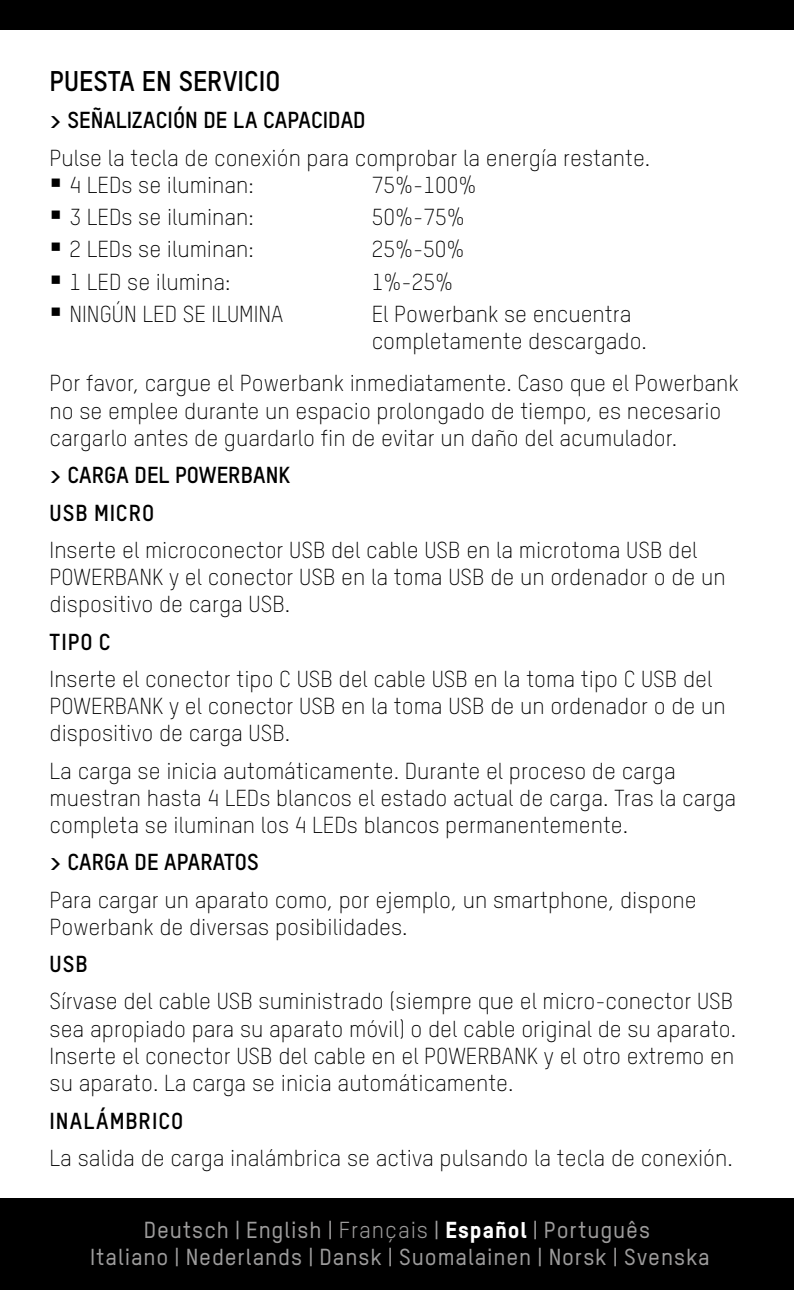
<style>
.page{position:relative;width:794px;height:1290px;background:#fff}
.page>*{position:absolute;margin:0;border:0;box-sizing:border-box;transform-origin:0 0}
.t1{font:700 28px "TSTARPRO";color:#000}
.t2{font:300 22.75px/27.3px "TSTARPRO";color:#000}
.t3{font:500 22.75px/27.3px "TSTARPRO";letter-spacing:.04em;color:#9d9c9c;text-align:center}
.t4{font:700 22.75px/37.1px "TSTARPRO";color:#000}
.t5{font:700 22.75px "TSTARPRO";letter-spacing:.045em;color:#000}
.s1{font-weight:400}
.s2{font-weight:800;color:#fff}
</style>
<div class="page">
<div style="left:0;top:0;width:794px;height:30px;background:#000"></div>
<div style="left:0;top:1198px;width:794px;height:92px;background:#000"></div>
<p class="t1" style="left:50px;top:64px;width:232px">PUESTA EN SERVICIO</p>
<p class="t4" style="left:50px;top:101px;width:317px">&gt; SEÑALIZACIÓN DE LA CAPACIDAD</p>
<p class="t2" style="left:69px;top:144px;width:582px;text-indent:-20px">Pulse la tecla de conexión para comprobar la energía restante.<br>4 LEDs se iluminan:</p>
<p class="t2" style="left:372px;top:171px;width:106px">75%-100%</p>
<p class="t2" style="left:69px;top:204px;width:186px">3 LEDs se iluminan:</p>
<p class="t2" style="left:372px;top:204px;width:95px">50%-75%</p>
<p class="t2" style="left:69px;top:236px;width:186px">2 LEDs se iluminan:</p>
<p class="t2" style="left:372px;top:236px;width:94px">25%-50%</p>
<p class="t2" style="left:69px;top:268px;width:163px">1 LED se ilumina:</p>
<p class="t2" style="left:372px;top:268px;width:83px">1%-25%</p>
<p class="t2" style="left:69px;top:300px;width:215px">NINGÚN LED SE ILUMINA</p>
<p class="t2" style="left:372px;top:300px;width:277px">El Powerbank se encuentra completamente descargado.</p>
<p class="t2" style="left:50px;top:370px;width:690px">Por favor, cargue el Powerbank inmediatamente. Caso que el Powerbank no se emplee durante un espacio prolongado de tiempo, es necesario cargarlo antes de guardarlo fin de evitar un daño del acumulador.</p>
<p class="t4" style="left:50px;top:456px;width:242px">&gt; CARGA DEL POWERBANK<br>USB MICRO</p>
<p class="t2" style="left:50px;top:536px;width:677px">Inserte el microconector USB del cable USB en la microtoma USB del<br>POWERBANK y el conector USB en la toma USB de un ordenador o de un dispositivo de carga USB.</p>
<p class="t4" style="left:50px;top:623px;width:63px">TIPO C</p>
<p class="t2" style="left:50px;top:665px;width:677px">Inserte el conector tipo C USB del cable USB en la toma tipo C USB del<br>POWERBANK y el conector USB en la toma USB de un ordenador o de un dispositivo de carga USB.</p>
<p class="t2" style="left:50px;top:757px;width:688px">La carga se inicia automáticamente. Durante el proceso de carga muestran hasta 4 LEDs blancos el estado actual de carga. Tras la carga completa se iluminan los 4 LEDs blancos permanentemente.</p>
<p class="t4" style="left:50px;top:843px;width:211px">&gt; CARGA DE APARATOS</p>
<p class="t2" style="left:50px;top:886px;width:648px">Para cargar un aparato como, por ejemplo, un smartphone, dispone<br>Powerbank de diversas posibilidades.</p>
<p class="t4" style="left:50px;top:945px;width:40px">USB</p>
<p class="t2" style="left:50px;top:988px;width:688px">Sírvase del cable USB suministrado (siempre que el micro-conector USB sea apropiado para su aparato móvil) o del cable original de su aparato.<br>Inserte el conector USB del cable en el POWERBANK y el otro extremo en su aparato. La carga se inicia automáticamente.</p>
<p class="t5" style="left:50px;top:1106px;width:135px">INALÁMBRICO</p>
<p class="t2" style="left:50px;top:1144px;width:684px">La salida de carga inalámbrica se activa pulsando la tecla de conexión.</p>
<p class="t3" style="left:90px;top:1218px;width:621px">Deutsch | English | <span class="s1">Français</span> | <span class="s2">Español</span> | Português<br>Italiano | Nederlands | Dansk | Suomalainen | Norsk | Svenska</p>
</div>
